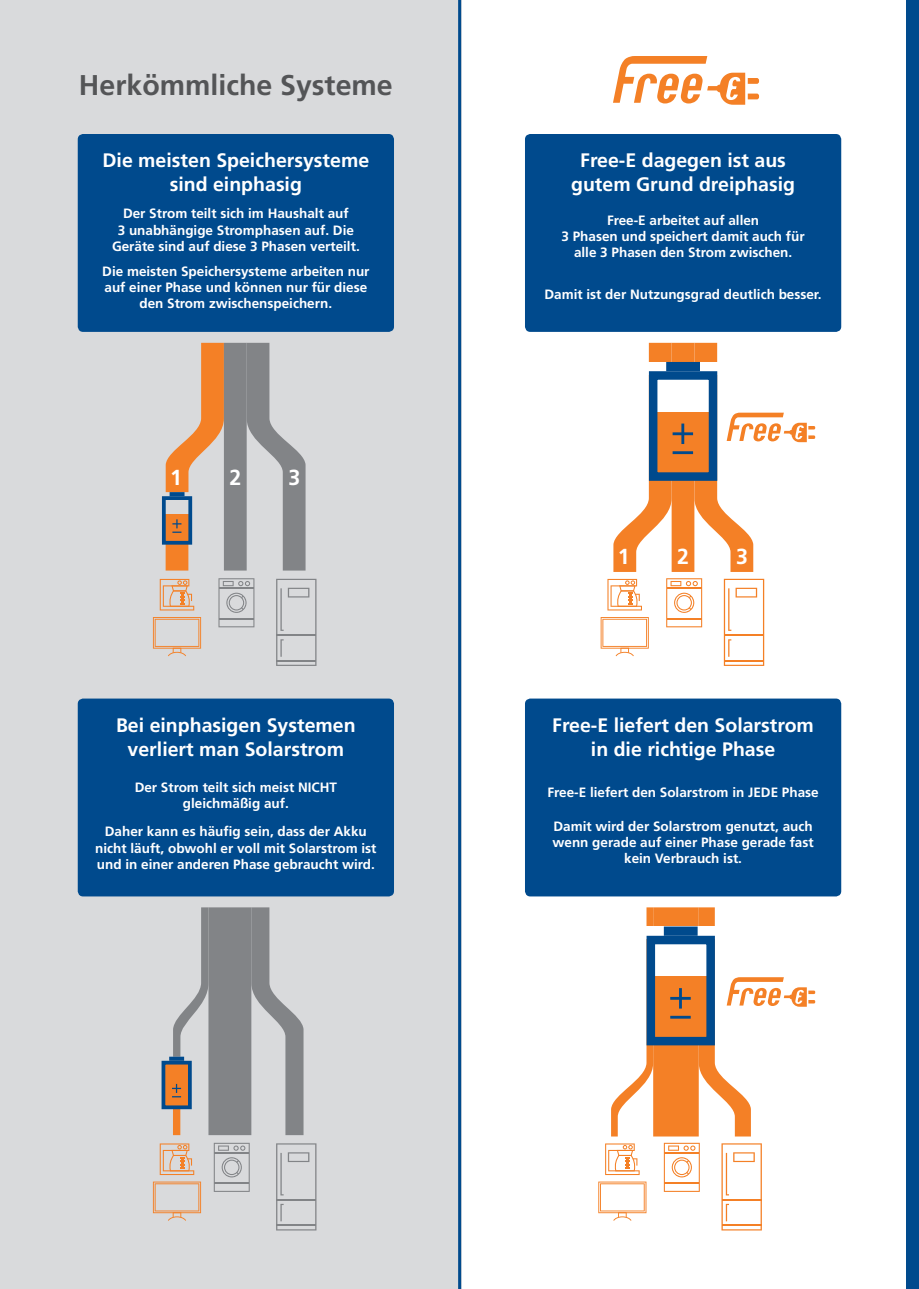
<style>
.page{position:relative;width:919px;height:1289px;background:#fff}
.page>*{position:absolute;margin:0;border:0;box-sizing:border-box;transform-origin:0 0}
.t1{font:700 28.5px "Frutiger LT Com";color:#545557}
.t2{font:700 21.75px "Frutiger LT Com";color:#fff}
.t3{font:700 19.5px/23.4px "Frutiger LT Com";color:#fff;text-align:center}
.t4{font:700 13.5px/16.2px "Frutiger LT Com";color:#fff;text-align:center}
</style>
<div class="page">
<div style="left:0;top:0;width:461px;height:1288px;background:#d9dadc"></div>
<div style="left:906px;top:0;width:12px;height:1288px;background:#004a8d"></div>
<hr style="left:458px;top:0;width:3px;height:1288px;background:#004a8d">
<div style="left:78px;top:134px;width:316px;height:198px;background:#004a8d;border-radius:5px"></div>
<svg style="left:276px;top:578px;width:40px;height:88px"></svg>
<svg style="left:160px;top:579px;width:34px;height:31px"></svg>
<svg style="left:218px;top:578px;width:36px;height:49px"></svg>
<svg style="left:153px;top:617px;width:48px;height:39px"></svg>
<svg style="left:162px;top:343px;width:143px;height:227px"></svg>
<div style="left:78px;top:698px;width:316px;height:198px;background:#004a8d;border-radius:5px"></div>
<svg style="left:276px;top:1143px;width:40px;height:87px"></svg>
<svg style="left:160px;top:1143px;width:34px;height:31px"></svg>
<svg style="left:214px;top:1142px;width:36px;height:49px"></svg>
<svg style="left:153px;top:1181px;width:48px;height:39px"></svg>
<svg style="left:161px;top:907px;width:142px;height:228px"></svg>
<div style="left:525px;top:698px;width:316px;height:198px;background:#004a8d;border-radius:5px"></div>
<div style="left:525px;top:134px;width:316px;height:198px;background:#004a8d;border-radius:5px"></div>
<svg style="left:723px;top:578px;width:41px;height:88px"></svg>
<svg style="left:607px;top:579px;width:35px;height:31px"></svg>
<svg style="left:666px;top:578px;width:36px;height:49px"></svg>
<svg style="left:600px;top:617px;width:48px;height:39px"></svg>
<svg style="left:613px;top:343px;width:202px;height:229px"></svg>
<svg style="left:613px;top:56px;width:146px;height:49px"></svg>
<svg style="left:721px;top:1143px;width:40px;height:87px"></svg>
<svg style="left:605px;top:1143px;width:34px;height:31px"></svg>
<svg style="left:663px;top:1142px;width:36px;height:49px"></svg>
<svg style="left:598px;top:1181px;width:48px;height:39px"></svg>
<svg style="left:611px;top:907px;width:204px;height:229px"></svg>
<h1 class="t1" style="left:79px;top:68px;width:315px">Herkömmliche Systeme</h1>
<h3 class="t3" style="left:102px;top:149px;width:268px">Die meisten Speichersysteme sind einphasig</h3>
<p class="t4" style="left:112px;top:206px;width:249px">Der Strom teilt sich im Haushalt auf<br>3 unabhängige Stromphasen auf. Die<br>Geräte sind auf diese 3 Phasen verteilt.</p>
<p class="t4" style="left:102px;top:263px;width:269px">Die meisten Speichersysteme arbeiten nur auf einer Phase und können nur für diese den Strom zwischenspeichern.</p>
<h2 class="t2" style="left:170px;top:464px;width:13px">1</h2>
<h2 class="t2" style="left:229px;top:464px;width:13px">2</h2>
<h2 class="t2" style="left:288px;top:464px;width:13px">3</h2>
<h3 class="t3" style="left:116px;top:714px;width:241px">Bei einphasigen Systemen verliert man Solarstrom</h3>
<p class="t4" style="left:135px;top:779px;width:204px">Der Strom teilt sich meist NICHT gleichmäßig auf.</p>
<p class="t4" style="left:95px;top:823px;width:283px">Daher kann es häufig sein, dass der Akku nicht läuft, obwohl er voll mit Solarstrom ist und in einer anderen Phase gebraucht wird.</p>
<h3 class="t3" style="left:571px;top:149px;width:225px">Free-E dagegen ist aus gutem Grund dreiphasig</h3>
<p class="t4" style="left:561px;top:212px;width:245px">Free-E arbeitet auf allen<br>3 Phasen und speichert damit auch für alle 3 Phasen den Strom zwischen.</p>
<p class="t4" style="left:544px;top:286px;width:279px">Damit ist der Nutzungsgrad deutlich besser.</p>
<h2 class="t2" style="left:617px;top:544px;width:13px">1</h2>
<h2 class="t2" style="left:677px;top:544px;width:13px">2</h2>
<h2 class="t2" style="left:736px;top:544px;width:13px">3</h2>
<h3 class="t3" style="left:552px;top:714px;width:263px">Free-E liefert den Solarstrom in die richtige Phase</h3>
<p class="t4" style="left:547px;top:784px;width:273px">Free-E liefert den Solarstrom in JEDE Phase</p>
<p class="t4" style="left:552px;top:818px;width:263px">Damit wird der Solarstrom genutzt, auch wenn gerade auf einer Phase gerade fast kein Verbrauch ist.</p>
</div>
